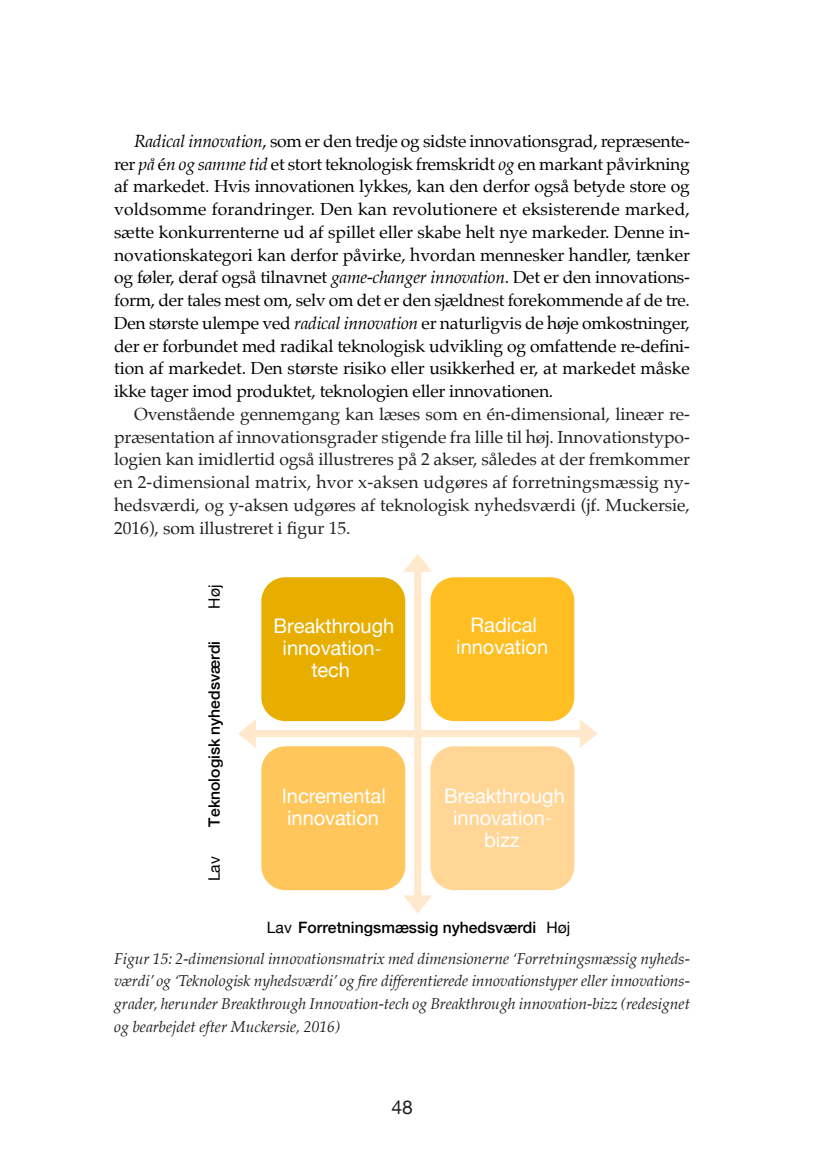
<style>
.page{position:relative;width:819px;height:1166px;background:#fff}
.page>*{position:absolute;margin:0;border:0;box-sizing:border-box;transform-origin:0 0}
.t1{font:19.95px/21.9px "Helvetica Neue";color:#fff;text-align:center}
.t2{font:19.25px "Helvetica Neue";color:#231f20}
.t3{font:17.5px/22.8px "Palatino";letter-spacing:-.015em;color:#000;text-align:justify}
.t4{font:17.5px/22.8px "Palatino";letter-spacing:-.005em;color:#231f20;text-align:justify}
.figurbillede{font:italic 15.75px/22.8px "Palatino";letter-spacing:-.005em;color:#231f20;text-align:justify}
.t5{font:500 15.75px "Helvetica Neue";color:#000}
.t6{font:15.75px "Helvetica Neue";color:#000}
.s1{font-style:italic}
.s2{font-weight:400}
</style>
<div class="page">
<svg style="left:238px;top:554px;width:359px;height:359px"></svg>
<div style="left:261px;top:577px;width:144px;height:144px;background:#e7ae00;border-radius:24px"></div>
<div style="left:430px;top:577px;width:144px;height:144px;background:#ffbe22;border-radius:24px"></div>
<div style="left:261px;top:746px;width:144px;height:144px;background:#ffc75b;border-radius:24px"></div>
<div style="left:430px;top:746px;width:144px;height:144px;background:#ffd695;border-radius:24px"></div>
<p class="t3" style="left:114px;top:129px;width:577px;text-indent:20px"><span class="s1">Radical innovation</span>, som er den tredje og sidste innovationsgrad, repræsente&shy;rer <span class="s1">på</span> é<span class="s1">n og samme tid</span> et stort teknologisk fremskridt <span class="s1">og</span> en markant påvirkning af markedet. Hvis innovationen lykkes, kan den derfor også betyde store og voldsomme forandringer. Den kan revolutionere et eksisterende marked, sætte konkurrenterne ud af spillet eller skabe helt nye markeder. Denne in&shy;novationskategori kan derfor påvirke, hvordan mennesker handler, tænker og føler, deraf også tilnavnet <span class="s1">game-changer innovation</span>. Det er den innovations&shy;form, der tales mest om, selv om det er den sjældnest forekommende af de tre.<br>Den største ulempe ved <span class="s1">radical innovation</span> er naturligvis de høje omkostninger, der er forbundet med radikal teknologisk udvikling og omfattende re-defini&shy;tion af markedet. Den største risiko eller usikkerhed er, at markedet måske ikke tager imod produktet, teknologien eller innovationen.</p>
<p class="t4" style="left:114px;top:402px;width:577px;text-indent:20px">Ovenstående gennemgang kan læses som en én-dimensional, lineær re&shy;præsentation af innovationsgrader stigende fra lille til høj. Innovationstypo&shy;logien kan imidlertid også illustreres på 2 akser, således at der fremkommer en 2-dimensional matrix, hvor x-aksen udgøres af forretningsmæssig ny&shy;hedsværdi, og y-aksen udgøres af teknologisk nyhedsværdi (jf. Muckersie, 2016), som illustreret i figur 15.</p>
<p class="t6" style="left:203px;top:608px;width:26px;rotate:-90deg">Høj</p>
<p class="t5" style="left:201px;top:826px;width:187px;rotate:-90deg">Teknologisk nyhedsværdi</p>
<p class="t6" style="left:203px;top:881px;width:26px;rotate:-90deg">Lav</p>
<p class="t1" style="left:273px;top:616px;width:122px">Breakthrough innovation&shy;tech</p>
<p class="t1" style="left:456px;top:615px;width:93px">Radical innovation</p>
<p class="t1" style="left:282px;top:786px;width:105px;text-align:left">Incremental innovation</p>
<p class="t1" style="left:444px;top:786px;width:122px">Breakthrough innovation&shy;bizz</p>
<p class="t5" style="left:267px;top:914px;width:305px"><span class="s2">Lav</span> Forretningsmæssig nyhedsværdi <span class="s2">Høj</span></p>
<p class="figurbillede" style="left:114px;top:946px;width:577px">Figur 15: 2-dimensional innovationsmatrix med dimensionerne ‘Forretningsmæssig nyheds&shy;værdi’ og ‘Teknologisk nyhedsværdi’ og fire differentierede innovationstyper eller innovations&shy;grader, herunder Breakthrough Innovation-tech og Breakthrough innovation-bizz (redesignet og bearbejdet efter Muckersie, 2016)</p>
<p class="t2" style="left:391px;top:1093px;width:23px">48</p>
</div>
